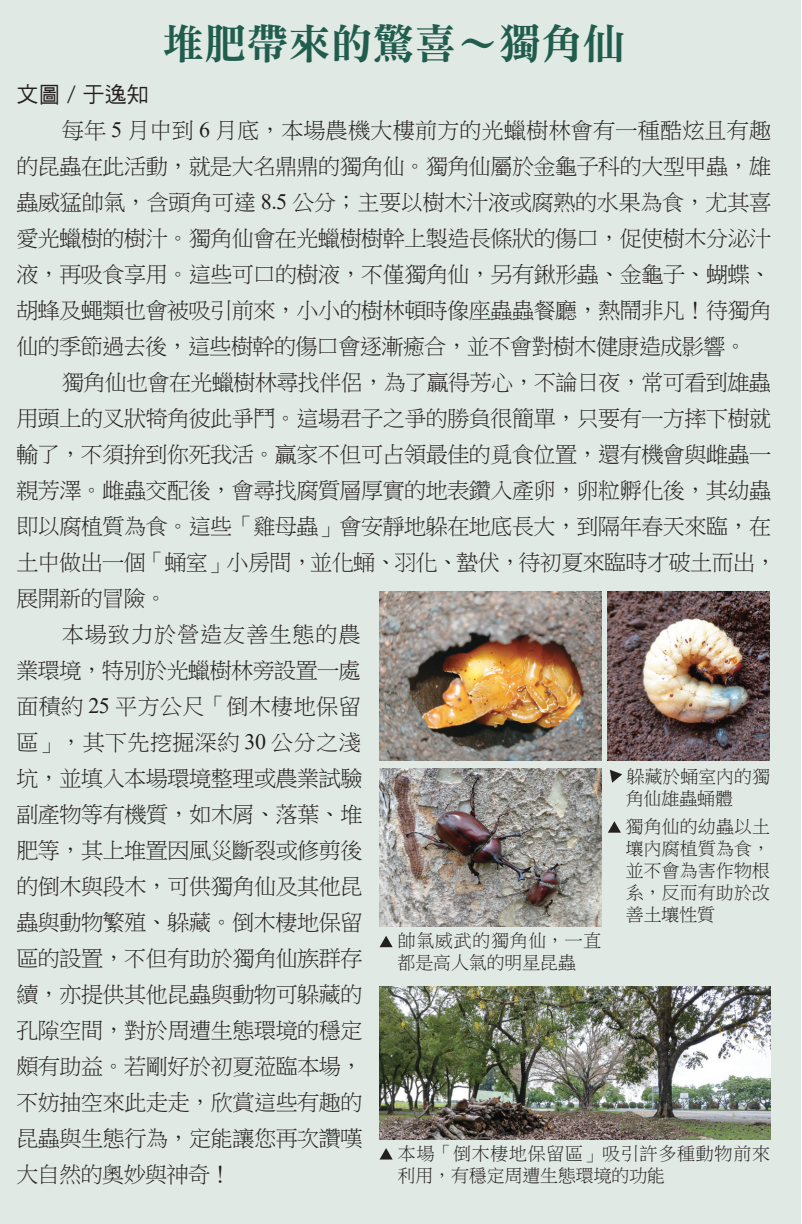
<style>
.page{position:relative;width:802px;height:1224px;background:#fff}
.page>*{position:absolute;margin:0;border:0;box-sizing:border-box;transform-origin:0 0}
.t1{font:42px "DFN Ming XB HK BF";color:#205d4c}
.t2{font:22px/36px "P Ming Li U";letter-spacing:-.02em;color:#231f20;text-align:justify}
.t3{font:22px "P Ming Li U";letter-spacing:.02em;color:#231f20}
.t4{font:22px "P Ming Li U";letter-spacing:.05em;color:#231f20}
.t5{font:22px "DF Hei Md HK BF";color:#231f20}
.t6{font:18px/22px "P Ming Li U";letter-spacing:.01em;color:#231f20}
.t7{font:18px/22px "P Ming Li U";letter-spacing:.045em;color:#231f20}
.t8{font:18px "Microsoft Jheng Hei";color:#231f20}
.s1{font-family:"Times New Roman"}
</style>
<div class="page">
<div style="left:0;top:0;width:800px;height:1224px;background:#e1e9e5"></div>
<img style="left:379px;top:591px;width:222px;height:169px">
<img style="left:379px;top:768px;width:222px;height:158px">
<img style="left:379px;top:986px;width:390px;height:153px">
<img style="left:607px;top:591px;width:162px;height:169px">
<svg style="left:379px;top:936px;width:13px;height:11px"></svg>
<svg style="left:380px;top:1148px;width:12px;height:11px"></svg>
<svg style="left:609px;top:770px;width:13px;height:12px"></svg>
<svg style="left:608px;top:821px;width:12px;height:11px"></svg>
<h1 class="t1" style="left:162px;top:22px;width:463px">堆肥帶來的驚喜～獨角仙</h1>
<p class="t5" style="left:16px;top:84px;width:133px">文圖 / 于逸知</p>
<p class="t2" style="left:16px;top:113px;width:756px;text-indent:45px">每年 <span class="s1">5</span> 月中到 <span class="s1">6</span> 月底，本場農機大樓前方的光蠟樹林會有一種酷炫且有趣的昆蟲在此活動，就是大名鼎鼎的獨角仙。獨角仙屬於金龜子科的大型甲蟲，雄蟲威猛帥氣，含頭角可達 <span class="s1">8.5</span> 公分；主要以樹木汁液或腐熟的水果為食，尤其喜愛光蠟樹的樹汁。獨角仙會在光蠟樹樹幹上製造長條狀的傷口，促使樹木分泌汁液，再吸食享用。這些可口的樹液，不僅獨角仙，另有鍬形蟲、金龜子、蝴蝶、胡蜂及蠅類也會被吸引前來，小小的樹林頓時像座蟲蟲餐廳，熱鬧非凡！待獨角仙的季節過去後，這些樹幹的傷口會逐漸癒合，並不會對樹木健康造成影響。</p>
<p class="t2" style="left:62px;top:364px;width:710px">獨角仙也會在光蠟樹林尋找伴侶，為了贏得芳心，不論日夜，常可看到雄蟲</p>
<p class="t2" style="left:16px;top:400px;width:756px">用頭上的叉狀犄角彼此爭鬥。這場君子之爭的勝負很簡單，只要有一方摔下樹就</p>
<p class="t2" style="left:16px;top:436px;width:756px">輸了，不須拚到你死我活。贏家不但可占領最佳的覓食位置，還有機會與雌蟲一</p>
<p class="t2" style="left:16px;top:472px;width:755px">親芳澤。雌蟲交配後，會尋找腐質層厚實的地表鑽入產卵，卵粒孵化後，其幼蟲</p>
<p class="t2" style="left:16px;top:508px;width:755px">即以腐植質為食。這些「雞母蟲」會安靜地躲在地底長大，到隔年春天來臨，在</p>
<p class="t2" style="left:16px;top:544px;width:761px">土中做出一個「蛹室」小房間，並化蛹、羽化、蟄伏，待初夏來臨時才破土而出，</p>
<p class="t2" style="left:16px;top:580px;width:152px">展開新的冒險。</p>
<p class="t4" style="left:62px;top:623px;width:300px">本場致力於營造友善生態的農</p>
<p class="t2" style="left:16px;top:652px;width:346px">業環境，特別於光蠟樹林旁設置一處</p>
<p class="t3" style="left:16px;top:695px;width:345px">面積約 <span class="s1">25</span> 平方公尺「倒木棲地保留</p>
<p class="t3" style="left:16px;top:731px;width:346px">區」，其下先挖掘深約 <span class="s1">30</span> 公分之淺</p>
<p class="t2" style="left:16px;top:760px;width:347px">坑，並填入本場環境整理或農業試驗</p>
<p class="t2" style="left:16px;top:796px;width:347px">副產物等有機質，如木屑、落葉、堆</p>
<p class="t2" style="left:16px;top:832px;width:347px">肥等，其上堆置因風災斷裂或修剪後</p>
<p class="t2" style="left:16px;top:868px;width:347px">的倒木與段木，可供獨角仙及其他昆</p>
<p class="t2" style="left:16px;top:904px;width:347px">蟲與動物繁殖、躲藏。倒木棲地保留</p>
<p class="t2" style="left:16px;top:940px;width:347px">區的設置，不但有助於獨角仙族群存</p>
<p class="t2" style="left:16px;top:976px;width:347px">續，亦提供其他昆蟲與動物可躲藏的</p>
<p class="t2" style="left:16px;top:1012px;width:347px">孔隙空間，對於周遭生態環境的穩定</p>
<p class="t2" style="left:16px;top:1048px;width:347px">頗有助益。若剛好於初夏蒞臨本場，</p>
<p class="t2" style="left:16px;top:1084px;width:347px">不妨抽空來此走走，欣賞這些有趣的</p>
<p class="t2" style="left:16px;top:1120px;width:347px">昆蟲與生態行為，定能讓您再次讚嘆</p>
<p class="t2" style="left:16px;top:1156px;width:217px">大自然的奧妙與神奇！</p>
<p class="t8" style="left:585px;top:350px;width:117px">定植日數 <span class="s1">71</span> 天</p>
<p class="t6" style="left:625px;top:765px;width:146px">躲藏於蛹室內的獨角仙雄蟲蛹體</p>
<p class="t6" style="left:625px;top:815px;width:146px;text-align:justify">獨角仙的幼蟲以土壤內腐植質為食，並不會為害作物根系，反而有助於改善土壤性質</p>
<p class="t6" style="left:397px;top:930px;width:205px">帥氣威武的獨角仙，一直都是高人氣的明星昆蟲</p>
<p class="t7" style="left:397px;top:1142px;width:373px">本場「倒木棲地保留區」吸引許多種動物前來利用，有穩定周遭生態環境的功能</p>
</div>
